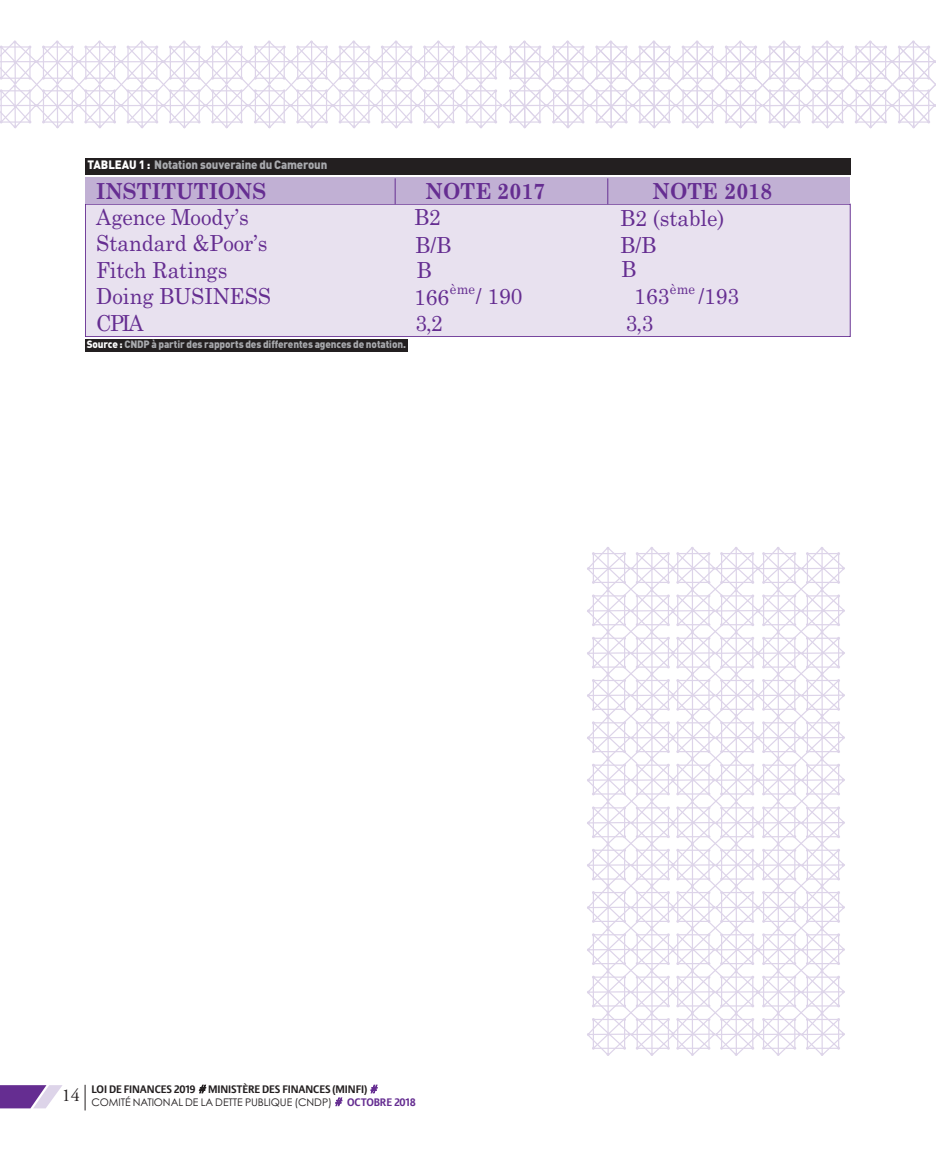
<style>
.page{position:relative;width:936px;height:1149px;background:#fff}
.page>*{position:absolute;margin:0;border:0;box-sizing:border-box;transform-origin:0 0}
.t1{font:22.05px/26.8px "Century Schoolbook";color:#652d91;scale:.95 1}
.t2{font:700 22.05px "Century Schoolbook";color:#652d91;scale:.95 1}
.t3{font:18px "Adobe Garamond Pro";color:#231f20}
.t4{font:13.95px "Century Schoolbook";letter-spacing:.015em;color:#652d91;scale:.95 1}
.t5{font:900 12px "DIN Pro";letter-spacing:-.01em;color:#a8a9ad;scale:.95 1}
.t6{font:900 10.5px "DIN Pro";letter-spacing:-.01em;color:#a8a9ad;scale:.95 1}
.t7{font:10.5px "Century Gothic";letter-spacing:-.01em;color:#231f20}
.t8{font:700 10.5px "Plan";letter-spacing:-.01em;color:#231f20}
.s1{color:#fff}
.s2{font-family:"Century Gothic";font-weight:400;font-style:italic}
.s3{font-family:"Century Gothic";font-weight:400;font-style:italic;color:#652d91}
.s4{font-style:italic;color:#652d91}
.s5{font-family:"Plan";font-weight:700;color:#652d91}
</style>
<div class="page">
<svg style="left:0;top:1085px;width:62px;height:22px"></svg>
<svg style="left:199px;top:1084px;width:7px;height:8px"></svg>
<svg style="left:370px;top:1084px;width:7px;height:8px"></svg>
<svg style="left:335px;top:1097px;width:7px;height:8px"></svg>
<svg style="left:85px;top:1084px;width:1px;height:26px"></svg>
<svg style="left:0;top:40px;width:936px;height:88px"></svg>
<div style="left:85px;top:204px;width:765px;height:132px;background:#e8e1ef"></div>
<div style="left:85px;top:204px;width:765px;height:133px;border:1px solid #652d91"></div>
<div style="left:85px;top:177px;width:765px;height:27px;background:#c1b0d4"></div>
<svg style="left:394px;top:178px;width:1px;height:26px"></svg>
<svg style="left:607px;top:178px;width:1px;height:26px"></svg>
<div style="left:85px;top:158px;width:766px;height:16px;background:#231f20"></div>
<div style="left:85px;top:339px;width:323px;height:12px;background:#231f20"></div>
<svg style="left:587px;top:547px;width:258px;height:508px"></svg>
<p class="t5" style="left:87px;top:160px;width:254px"><span class="s1">tABlEAU 1 :</span> Notation souveraine du cameroun</p>
<p class="t2" style="left:96px;top:178px;width:180px">INSTITUTIONS</p>
<p class="t2" style="left:425px;top:178px;width:127px">NOTE 2017</p>
<p class="t2" style="left:652px;top:178px;width:127px">NOTE 2018</p>
<p class="t1" style="left:96px;top:203px;width:162px">Agence Moody’s</p>
<p class="t1" style="left:414px;top:203px;width:30px">B2</p>
<p class="t1" style="left:96px;top:229px;width:182px">Standard &amp;Poor’s<br>Fitch Ratings</p>
<p class="t1" style="left:620px;top:204px;width:112px">B2 (stable)</p>
<p class="t1" style="left:415px;top:231px;width:40px">B/B</p>
<p class="t1" style="left:620px;top:231px;width:40px">B/B</p>
<p class="t1" style="left:416px;top:256px;width:17px">B</p>
<p class="t1" style="left:621px;top:255px;width:17px">B</p>
<p class="t1" style="left:96px;top:282px;width:185px">Doing BUSINESS</p>
<p class="t4" style="left:450px;top:280px;width:28px">ème</p>
<p class="t4" style="left:670px;top:280px;width:28px">ème</p>
<p class="t1" style="left:476px;top:282px;width:50px">/ 190</p>
<p class="t1" style="left:634px;top:282px;width:38px">163</p>
<p class="t1" style="left:698px;top:282px;width:44px">/193</p>
<p class="t1" style="left:626px;top:309px;width:30px">3,3</p>
<p class="t1" style="left:414px;top:282px;width:38px">166</p>
<p class="t1" style="left:96px;top:309px;width:51px">C AIP</p>
<p class="t1" style="left:415px;top:309px;width:30px">2,3</p>
<p class="t6" style="left:87px;top:340px;width:337px"><span class="s1">Source :</span> cNdP à partir des rapports des differentes agences de notation.</p>
<p class="t3" style="left:62px;top:1088px;width:19px">14</p>
<p class="t8" style="left:91px;top:1082px;width:290px">LOI DE FINANCES 2019 <span class="s2">#</span>MINISTÈRE DES FINANCES (MINFI) <span class="s3">#</span></p>
<p class="t7" style="left:91px;top:1095px;width:326px">COMITÉ NATIONAL DE LA DETTE PUBLIQUE (CNDP) <span class="s4">#</span> <span class="s5">OCTOBRE 2018</span></p>
</div>
